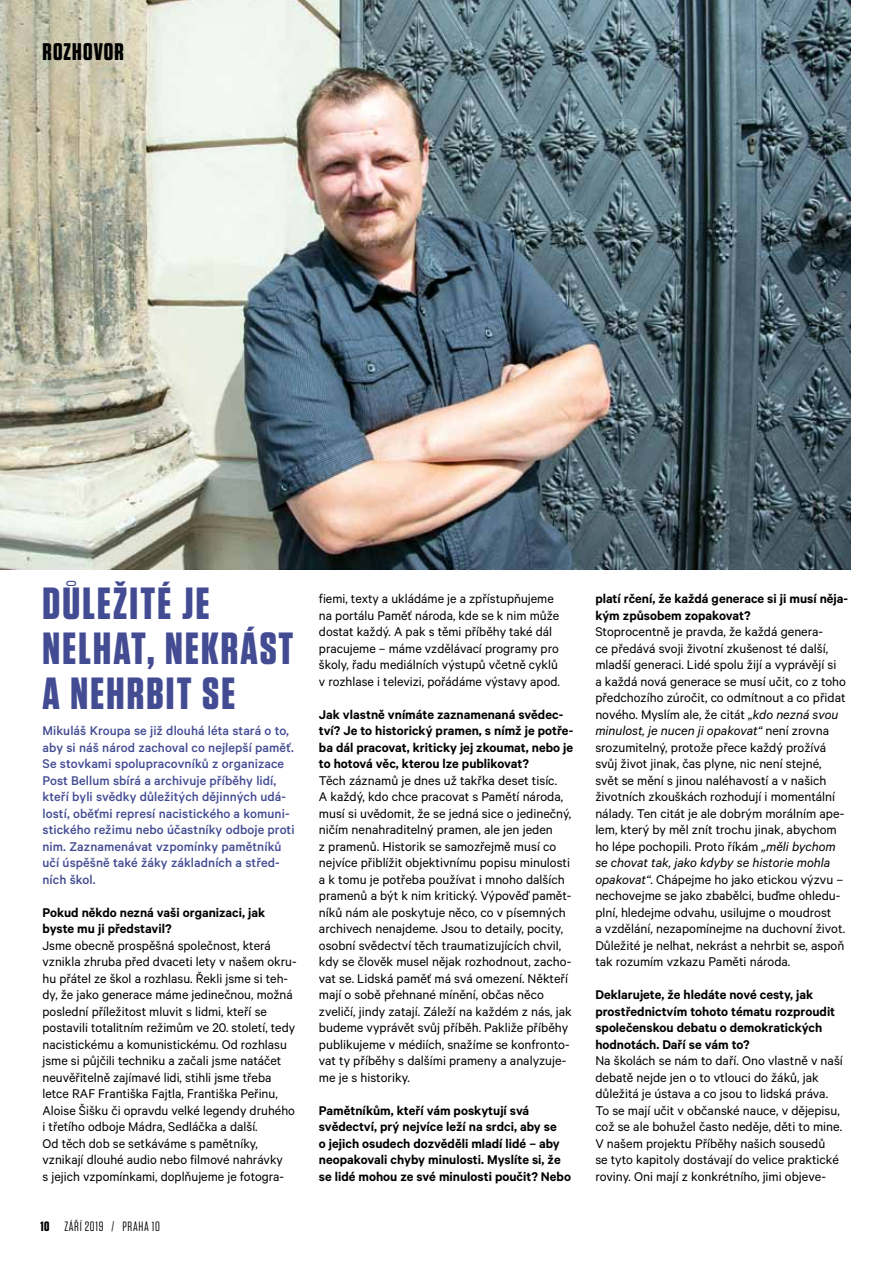
<style>
.page{position:relative;width:893px;height:1263px;background:#fff}
.page>*{position:absolute;margin:0;border:0;box-sizing:border-box;transform-origin:0 0}
.t1{font:700 45px/45px "Tungsten";letter-spacing:.05em;color:#434c93}
.t2{font:700 24px "Tungsten";letter-spacing:.05em;color:#000}
.t3{font:14.25px/16.5px "Calibre";color:#000}
.t4{font:600 14.25px/16.5px "Calibre";color:#000}
.t5{font:500 14.25px/16.5px "Calibre";letter-spacing:.005em;color:#434c93}
.t6{font:13.5px "Tungsten";letter-spacing:.05em;color:#000}
.s1{font-weight:700}
.s2{font-style:italic}
</style>
<div class="page">
<img style="left:0;top:0;width:850px;height:570px">
<h2 class="t2" style="left:43px;top:38px;width:83px">ROZHOVOR</h2>
<h1 class="t1" style="left:43px;top:582px;width:154px">DŮLEŽITÉ JE<br>NELHA</h1>
<h1 class="t1" style="left:131px;top:627px;width:54px">T, NEKRÁ</h1>
<h1 class="t1" style="left:260px;top:627px;width:35px">ST</h1>
<h1 class="t1" style="left:43px;top:672px;width:46px">ANEHRBI</h1>
<h1 class="t1" style="left:177px;top:672px;width:58px">T SE</h1>
<p class="t5" style="left:43px;top:722px;width:254px">Mikuláš Kroupa se již dlouhá léta stará o to, aby si náš národ zachoval co nejlepší paměť.<br>Se stovkami spolupracovníků z organizace Post Bellum sbírá a archivuje příběhy lidí, kteří byli svědky důležitých dějinných udá&shy;lostí, oběťmi represí nacistického a komuni&shy;stického režimu nebo účastníky odboje proti nim. Zaznamenávat vzpomínky pamětníků učí úspěšně také žáky základních a střed&shy;ních škol.</p>
<p class="t4" style="left:43px;top:903px;width:224px">Pokud někdo nezná vaši organizaci, jak byste mu ji představil?</p>
<p class="t3" style="left:43px;top:936px;width:256px">Jsme obecně prospěšná společnost, která vznikla zhruba před dvaceti lety v našem okru&shy;hu přátel ze škol a rozhlasu. Řekli jsme si teh&shy;dy, že jako generace máme jedinečnou, možná poslední příležitost mluvit s lidmi, kteří se postavili totalitním režimům ve 20. století, tedy nacistickému a komunistickému. Od rozhlasu jsme si půjčili techniku a začali jsme natáčet neuvěřitelně zajímavé lidi, stihli jsme třeba letce RAF Františka Fajtla, Františka Peřinu, Aloise Šišku či opravdu velké legendy druhého i třetího odboje Mádra, Sedláčka a další.<br>Od těch dob se setkáváme s pamětníky, vznikají dlouhé audio nebo filmové nahrávky<br>s jejich vzpomínkami, doplňujeme je fotogra-</p>
<p class="t6" style="left:40px;top:1219px;width:121px"><span class="s1">10</span> ZÁŘÍ 2019 / PRAHA 10</p>
<p class="t3" style="left:319px;top:590px;width:243px">fiemi, texty a ukládáme je a zpřístupňujeme na portálu Paměť národa, kde se k nim může dostat každý. A pak s těmi příběhy také dál pracujeme – máme vzdělávací programy pro školy, řadu mediálních výstupů včetně cyklů v rozhlase i televizi, pořádáme výstavy apod.</p>
<p class="t4" style="left:319px;top:705px;width:256px">Jak vlastně vnímáte zaznamenaná svědec&shy;tví? Je to historický pramen, s nímž je potře&shy;ba dál pracovat, kriticky jej zkoumat, nebo je to hotová věc, kterou lze publikovat?</p>
<p class="t3" style="left:319px;top:771px;width:254px">Těch záznamů je dnes už takřka deset tisíc.<br>A každý, kdo chce pracovat s Pamětí národa, musí si uvědomit, že se jedná sice o jedinečný, ničím nenahraditelný pramen, ale jen jeden<br>z pramenů. Historik se samozřejmě musí co nejvíce přiblížit objektivnímu popisu minulosti a k tomu je potřeba používat i mnoho dalších pramenů a být k nim kritický. Výpověď pamět&shy;níků nám ale poskytuje něco, co v písemných archivech nenajdeme. Jsou to detaily, pocity, osobní svědectví těch traumatizujících chvil, kdy se člověk musel nějak rozhodnout, zacho&shy;vat se. Lidská paměť má svá omezení. Někteří mají o sobě přehnané mínění, občas něco zveličí, jindy zatají. Záleží na každém z nás, jak budeme vyprávět svůj příběh. Pakliže příběhy publikujeme v médiích, snažíme se konfronto&shy;vat ty příběhy s dalšími prameny a analyzuje&shy;me je s historiky.</p>
<p class="t4" style="left:319px;top:1101px;width:254px">Pamětníkům, kteří vám poskytují svá svědectví, prý nejvíce leží na srdci, aby se<br>o jejich osudech dozvěděli mladí lidé – aby neopakovali chyby minulosti. Myslíte si, že se lidé mohou ze své minulosti poučit? Nebo</p>
<p class="t4" style="left:595px;top:590px;width:254px">platí rčení, že každá generace si ji musí něja&shy;kým způsobem zopakovat?</p>
<p class="t3" style="left:595px;top:623px;width:252px">Stoprocentně je pravda, že každá genera-<br>ce předává svoji životní zkušenost té další, mladší generaci. Lidé spolu žijí a vyprávějí si a každá nová generace se musí učit, co z toho předchozího zúročit, co odmítnout a co přidat nového. Myslím ale, že citát <span class="s2">„kdo nezná svou minulost, je nucen ji opakovat“</span> není zrovna srozumitelný, protože přece každý prožívá svůj život jinak, čas plyne, nic není stejné, svět se mění s jinou naléhavostí a v našich životních zkouškách rozhodují i momentální nálady. Ten citát je ale dobrým morálním ape&shy;lem, který by měl znít trochu jinak, abychom ho lépe pochopili. Proto říkám <span class="s2">„měli bychom se chovat tak, jako kdyby se historie mohla opakovat“</span>. Chápejme ho jako etickou výzvu – nechovejme se jako zbabělci, buďme ohledu&shy;plní, hledejme odvahu, usilujme o moudrost<br>a vzdělání, nezapomínejme na duchovní život.<br>Důležité je nelhat, nekrást a nehrbit se, aspoň tak rozumím vzkazu Paměti národa.</p>
<p class="t4" style="left:595px;top:986px;width:241px">Deklarujete, že hledáte nové cesty, jak prostřednictvím tohoto tématu rozproudit společenskou debatu o demokratických hodnotách. Daří se vám to?</p>
<p class="t3" style="left:595px;top:1052px;width:249px">Na školách se nám to daří. Ono vlastně v naší debatě nejde jen o to vtlouci do žáků, jak důležitá je ústava a co jsou to lidská práva.<br>To se mají učit v občanské nauce, v dějepisu, což se ale bohužel často neděje, děti to mine.<br>V našem projektu Příběhy našich sousedů<br>se tyto kapitoly dostávají do velice praktické roviny. Oni mají z konkrétního, jimi objeve-</p>
</div>
